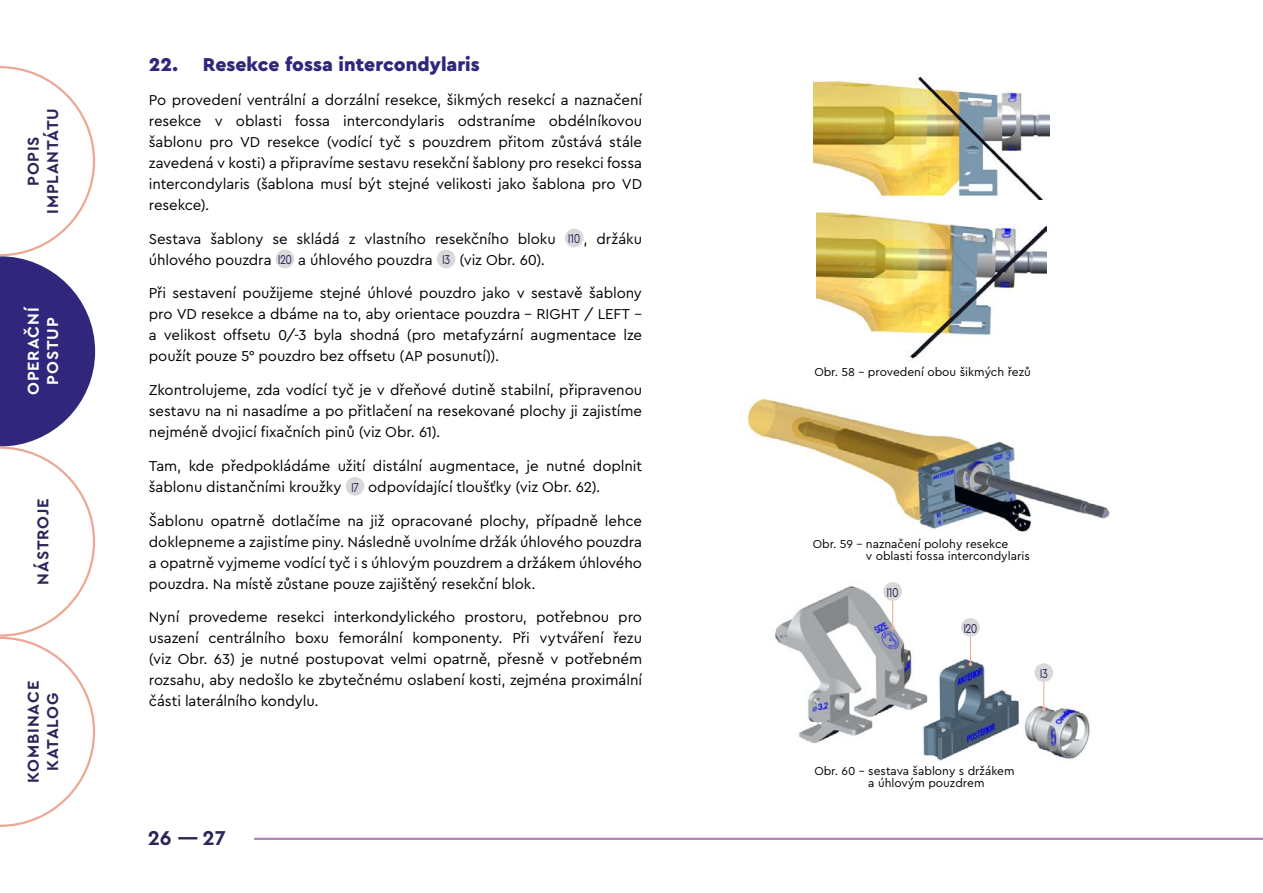
<style>
.page{position:relative;width:1263px;height:893px;background:#fff}
.page>*{position:absolute;margin:0;border:0;box-sizing:border-box;transform-origin:0 0}
.t1{font:700 21px "Cera Pro";color:#292659}
.t2{font:900 19.5px "Cera Pro";color:#30277c}
.t3{font:700 16.5px/19.5px "Cera Pro";letter-spacing:.05em;color:#292659;text-align:center}
.t4{font:700 16.5px/19.5px "Cera Pro";letter-spacing:.05em;color:#fff;text-align:center}
.t5{font:15px/21px "Cera Pro";letter-spacing:-.005em;color:#000;text-align:justify}
.t6{font:13.5px "Cera Pro";letter-spacing:-.06em;color:#292659;scale:.8 1}
.t7{font:12px/12px "Cera Pro";color:#000}
.s1{font-size:13.5px;color:#292659}
</style>
<div class="page">
<hr style="left:254px;top:838px;width:1009px;height:2px;background:#b283b9">
<img style="left:813px;top:74px;width:236px;height:125px">
<img style="left:816px;top:211px;width:230px;height:148px">
<img style="left:747px;top:398px;width:363px;height:134px">
<img style="left:775px;top:586px;width:315px;height:175px">
<svg style="left:891px;top:601px;width:3px;height:29px"></svg>
<div style="left:883px;top:582px;width:19px;height:19px;background:#d9d9d9;border-radius:50%"></div>
<svg style="left:968px;top:637px;width:4px;height:29px"></svg>
<div style="left:961px;top:618px;width:19px;height:19px;background:#d9d9d9;border-radius:50%"></div>
<svg style="left:1042px;top:682px;width:4px;height:29px"></svg>
<div style="left:1034px;top:663px;width:19px;height:19px;background:#d9d9d9;border-radius:50%"></div>
<svg style="left:0;top:66px;width:95px;height:761px"></svg>
<div style="left:565px;top:229px;width:18px;height:18px;background:#d9d9d9;border-radius:50%"></div>
<div style="left:276px;top:250px;width:18px;height:18px;background:#d9d9d9;border-radius:50%"></div>
<div style="left:437px;top:250px;width:18px;height:18px;background:#d9d9d9;border-radius:50%"></div>
<div style="left:346px;top:477px;width:18px;height:19px;background:#d9d9d9;border-radius:50%"></div>
<p class="t3" style="left:23px;top:214px;width:107px;rotate:-90deg">POPIS<br>IMPLANTÁTU</p>
<p class="t4" style="left:23px;top:395px;width:90px;rotate:-90deg">OPERAČNÍ<br>POSTUP</p>
<p class="t3" style="left:32px;top:585px;width:87px;rotate:-90deg">NÁSTROJE</p>
<p class="t3" style="left:23px;top:783px;width:103px;rotate:-90deg">KOMBINACE<br>KATALOG</p>
<h2 class="t2" style="left:149px;top:52px;width:332px">22. Resekce fossa intercondylaris</h2>
<p class="t5" style="left:149px;top:89px;width:495px">Po provedení ventrální a dorzální resekce, šikmých resekcí a naznačení resekce v oblasti fossa intercondylaris odstraníme obdélníkovou šablonu pro VD resekce (vodící tyč s pouzdrem přitom zůstává stále zavedená v kosti) a připravíme sestavu resekční šablony pro resekci fossa intercondylaris (šablona musí být stejné velikosti jako šablona pro VD resekce).</p>
<p class="t5" style="left:149px;top:227px;width:495px">Sestava šablony se skládá z vlastního resekčního bloku <span class="s1">I10</span> , držáku úhlového pouzdra <span class="s1">I20</span> a úhlového pouzdra <span class="s1">I3</span> (viz Obr. 60).</p>
<p class="t5" style="left:149px;top:282px;width:495px">Při sestavení použijeme stejné úhlové pouzdro jako v sestavě šablony pro VD resekce a dbáme na to, aby orientace pouzdra - RIGHT / LEFT - a velikost offsetu 0/-3 byla shodná (pro metafyzární augmentace lze použít pouze 5° pouzdro bez offsetu (AP posunutí)).</p>
<p class="t5" style="left:149px;top:379px;width:495px">Zkontrolujeme, zda vodící tyč je v dřeňové dutině stabilní, připravenou sestavu na ni nasadíme a po přitlačení na resekované plochy ji zajistíme nejméně dvojicí fixačních pinů (viz Obr. 61).</p>
<p class="t5" style="left:149px;top:455px;width:495px">Tam, kde předpokládáme užití distální augmentace, je nutné doplnit šablonu distančními kroužky <span class="s1">I7</span> odpovídající tloušťky (viz Obr. 62).</p>
<p class="t5" style="left:149px;top:509px;width:495px">Šablonu opatrně dotlačíme na již opracované plochy, případně lehce doklepneme a zajistíme piny. Následně uvolníme držák úhlového pouzdra a opatrně vyjmeme vodící tyč i s úhlovým pouzdrem a držákem úhlového pouzdra. Na místě zůstane pouze zajištěný resekční blok.</p>
<p class="t5" style="left:149px;top:606px;width:495px">Nyní provedeme resekci interkondylického prostoru, potřebnou pro usazení centrálního boxu femorální komponenty. Při vytváření řezu (viz Obr. 63) je nutné postupovat velmi opatrně, přesně v potřebném rozsahu, aby nedošlo ke zbytečnému oslabení kosti, zejména proximální části laterálního kondylu.</p>
<h1 class="t1" style="left:148px;top:824px;width:80px">26 — 27</h1>
<p class="t7" style="left:814px;top:366px;width:218px">Obr. 58 – provedení obou šikmých řezů</p>
<p class="t7" style="left:866px;top:538px;width:165px;text-indent:-53px">Obr. 59 – naznačení polohy resekce<br>v oblasti fossa intercondylaris</p>
<p class="t6" style="left:886px;top:583px;width:17px">I10</p>
<p class="t6" style="left:963px;top:619px;width:19px">I20</p>
<p class="t6" style="left:1040px;top:665px;width:11px">I3</p>
<p class="t7" style="left:868px;top:765px;width:148px;text-indent:-54px">Obr. 60 – sestava šablony s držákem a úhlovým pouzdrem</p>
</div>
